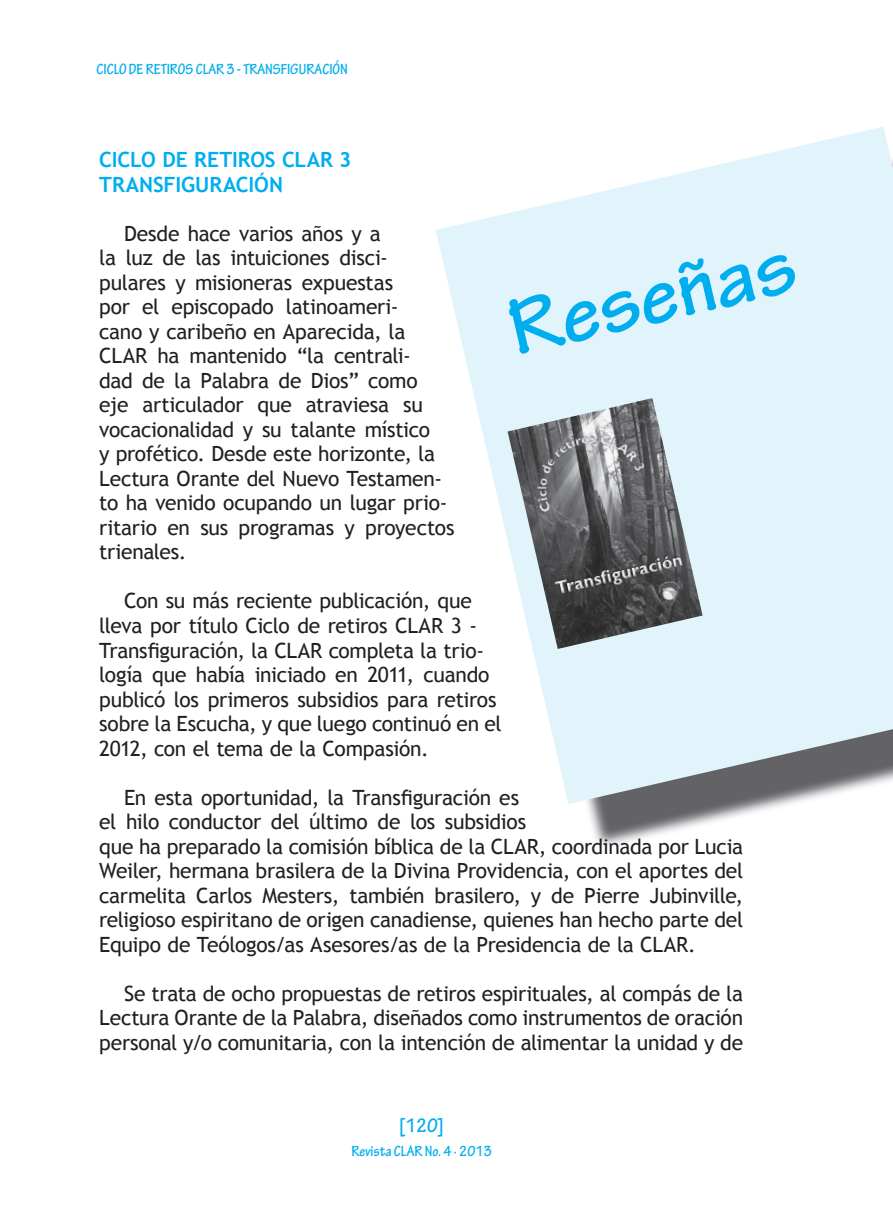
<style>
.page{position:relative;width:893px;height:1216px;background:#fff}
.page>*{position:absolute;margin:0;border:0;box-sizing:border-box;transform-origin:0 0}
.t1{font:700 84px "Tekton Pro";color:#00aeef}
.t2{font:21px/24.5px "Trebuchet MS";letter-spacing:-.015em;color:#231f20}
.t3{font:700 21px/24.5px "Trebuchet MS";letter-spacing:-.005em;color:#00aeef}
.t4{font:700 condensed 21px "Tekton Pro";color:#00aeef}
.t5{font:700 condensed 15.75px "Tekton Pro";color:#00aeef}
</style>
<div class="page">
<img style="left:587px;top:804px;width:201px;height:42px">
<svg style="left:436px;top:127px;width:457px;height:677px;fill:#e1f4fc"></svg>
<img style="left:508px;top:398px;width:195px;height:251px">
<p class="t5" style="left:97px;top:60px;width:253px">CICLO DE RETIROS CLAR 3 - TRANSFIGURACIÓN</p>
<p class="t3" style="left:99px;top:147px;width:254px">CICLO DE RETIROS CLAR 3<br>TRANSFIGURACIÓN</p>
<p class="t2" style="left:99px;top:221px;width:357px;text-indent:25px">Desde hace varios años y a<br>la luz de las intuiciones disci&shy;pulares y misioneras expuestas<br>por el episcopado latinoameri-<br>cano y caribeño en Aparecida, la<br>CLAR ha mantenido “la centrali-<br>dad de la Palabra de Dios” como<br>eje articulador que atraviesa su vocacionalidad y su talante místico<br>y profético. Desde este horizonte, la<br>Lectura Orante del Nuevo Testamen&shy;to ha venido ocupando un lugar prio&shy;ritario en sus programas y proyectos trienales.</p>
<p class="t2" style="left:99px;top:589px;width:404px;text-indent:25px">Con su más reciente publicación, que lleva por título Ciclo de retiros CLAR 3 - Transfiguración, la CLAR completa la trio&shy;logía que había iniciado en 2011, cuando publicó los primeros subsidios para retiros sobre la Escucha, y que luego continuó en el 2012, con el tema de la Compasión.</p>
<p class="t2" style="left:99px;top:785px;width:645px;text-indent:25px">En esta oportunidad, la Transfiguración es<br>el hilo conductor del último de los subsidios<br>que ha preparado la comisión bíblica de la CLAR, coordinada por Lucia Weiler, hermana brasilera de la Divina Providencia, con el aportes del carmelita Carlos Mesters, también brasilero, y de Pierre Jubinville, religioso espiritano de origen canadiense, quienes han hecho parte del Equipo de Teólogos/as Asesores/as de la Presidencia de la CLAR.</p>
<p class="t2" style="left:99px;top:981px;width:645px;text-align:justify;text-indent:25px">Se trata de ocho propuestas de retiros espirituales, al compás de la Lectura Orante de la Palabra, diseñados como instrumentos de oración personal y/o comunitaria, con la intención de alimentar la unidad y de</p>
<h1 class="t1" style="left:498px;top:281px;width:294px;rotate:-13deg">Reseñas</h1>
<p class="t4" style="left:400px;top:1112px;width:46px">[120]</p>
<p class="t5" style="left:351px;top:1141px;width:142px">Revista CLAR No. 4 · 2013</p>
</div>
